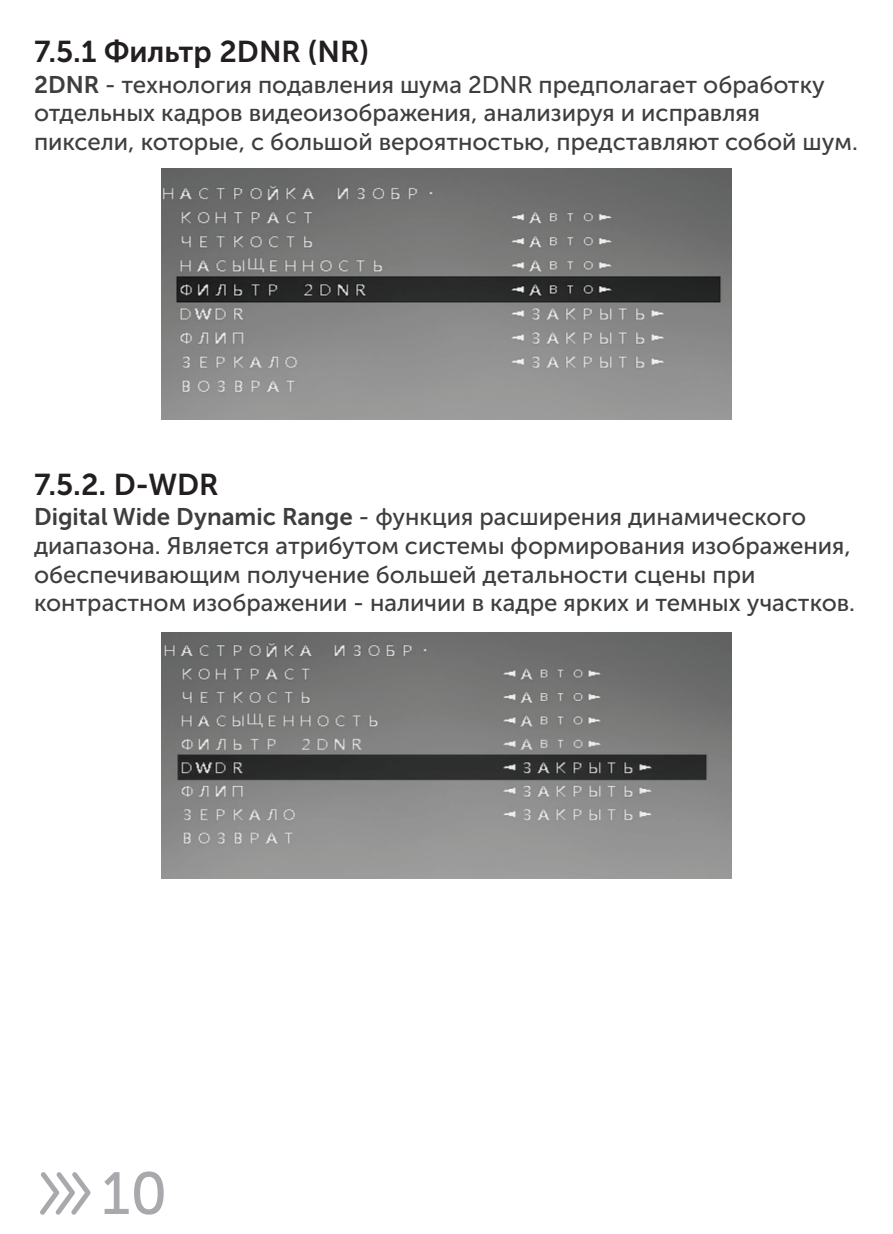
<style>
.page{position:relative;width:893px;height:1234px;background:#fff}
.page>*{position:absolute;margin:0;border:0;box-sizing:border-box;transform-origin:0 0}
.t1{font:59.1px "Museo Sans Cyrl 500";color:#a8a9ad}
.t2{font:30px "Museo Sans Cyrl 700";color:#231f20}
.t3{font:24px/28.8px "Museo Sans Cyrl 500";color:#3e3e3f}
.s1{font-family:"Museo Sans Cyrl 700"}
</style>
<div class="page">
<svg style="left:40px;top:1172px;width:51px;height:42px"></svg>
<img style="left:162px;top:168px;width:569px;height:251px">
<img style="left:162px;top:633px;width:569px;height:245px">
<p class="t2" style="left:34px;top:40px;width:336px">7.5.1 Фильтр 2DNR (NR)</p>
<p class="t3" style="left:34px;top:72px;width:825px"><span class="s1">2DNR</span> - технология подавления шума 2DNR предполагает обработку отдельных кадров видеоизображения, анализируя и исправляя пиксели, которые, с большой вероятностью, представляют собой шум.</p>
<p class="t2" style="left:34px;top:472px;width:186px">7.5.2. D-WDR</p>
<p class="t3" style="left:34px;top:504px;width:823px"><span class="s1">Digital Wide Dynamic Range</span> - функция расширения динамического диапазона. Является атрибутом системы формирования изображения, обеспечивающим получение большей детальности сцены при контрастном изображении - наличии в кадре ярких и темных участков.</p>
<h1 class="t1" style="left:101px;top:1169px;width:68px">10</h1>
</div>
